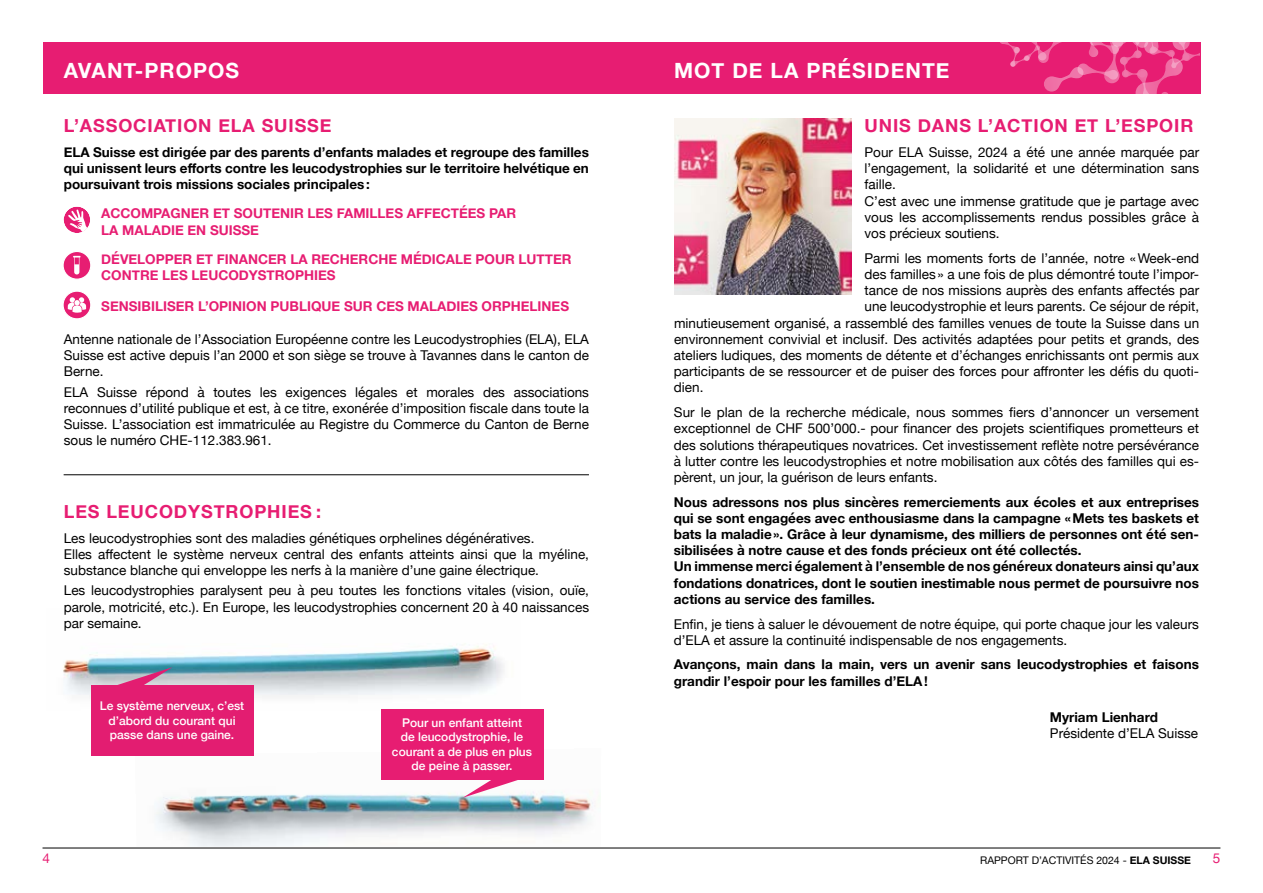
<style>
.page{position:relative;width:1263px;height:893px;background:#fff}
.page>*{position:absolute;margin:0;border:0;box-sizing:border-box;transform-origin:0 0}
.t1{font:700 21px "Helvetica Neue";letter-spacing:.05em;color:#fff}
.t2{font:700 18px "Helvetica Neue";letter-spacing:.05em;color:#e71d72}
.t3{font:13.5px/16.2px "Helvetica Neue";color:#000;text-align:justify}
.t4{font:700 13.5px/16.2px "Helvetica Neue";color:#000}
.t5{font:700 13.5px/16.2px "Helvetica Neue";color:#e71d72}
.t6{font:13.5px "Helvetica Neue";color:#e71d72}
.t7{font:500 12px/14.4px "Helvetica Neue";color:#fff;text-align:center}
.t8{font:10.5px "Helvetica Neue";color:#000}
.s1{font-weight:700}
</style>
<div class="page">
<hr style="left:43px;top:848px;width:1177px;height:1px;background:#000">
<div style="left:43px;top:43px;width:1157px;height:51px;background:#e71d72"></div>
<img style="left:675px;top:118px;width:177px;height:177px">
<svg style="left:63px;top:252px;width:28px;height:27px"></svg>
<svg style="left:63px;top:291px;width:28px;height:28px"></svg>
<svg style="left:63px;top:206px;width:27px;height:27px"></svg>
<img style="left:135px;top:747px;width:458px;height:100px">
<img style="left:63px;top:646px;width:457px;height:64px">
<div style="left:381px;top:710px;width:162px;height:70px;background:#e71d72"></div>
<svg style="left:462px;top:780px;width:65px;height:18px"></svg>
<div style="left:92px;top:685px;width:162px;height:70px;background:#e31d71"></div>
<svg style="left:108px;top:667px;width:65px;height:18px"></svg>
<hr style="left:64px;top:474px;width:525px;height:1px;background:#000">
<svg style="left:1001px;top:43px;width:198px;height:51px"></svg>
<h1 class="t1" style="left:64px;top:54px;width:177px">AVANT-PROPOS</h1>
<h1 class="t1" style="left:674px;top:54px;width:277px">MOT DE LA PRÉSIDENTE</h1>
<h2 class="t2" style="left:64px;top:112px;width:269px">L’ASSOCIATION ELA SUISSE</h2>
<p class="t4" style="left:64px;top:145px;width:527px;text-align:justify">ELA Suisse est dirigée par des parents d’enfants malades et regroupe des familles qui unissent leurs efforts contre les leucodystrophies sur le territoire helvétique en poursuivant trois missions sociales principales:</p>
<p class="t5" style="left:101px;top:206px;width:416px">ACCOMPAGNER ET SOUTENIR LES FAMILLES AFFECTÉES PAR<br>LA MALADIE EN SUISSE</p>
<p class="t5" style="left:101px;top:251px;width:472px">DÉVELOPPER ET FINANCER LA RECHERCHE MÉDICALE POUR LUTTER<br>CONTRE LES LEUCODYSTROPHIES</p>
<p class="t5" style="left:101px;top:298px;width:469px">SENSIBILISER L’OPINION PUBLIQUE SUR CES MALADIES ORPHELINES</p>
<p class="t3" style="left:64px;top:332px;width:527px">Antenne nationale de l’Association Européenne contre les Leucodystrophies (ELA), ELA Suisse est active depuis l’an 2000 et son siège se trouve à Tavannes dans le canton de Berne.</p>
<p class="t3" style="left:64px;top:384px;width:527px">ELA Suisse répond à toutes les exigences légales et morales des associations reconnues d’utilité publique et est, à ce titre, exonérée d’imposition fiscale dans toute la Suisse. L’association est immatriculée au Registre du Commerce du Canton de Berne sous le numéro CHE-112.383.961.</p>
<h2 class="t2" style="left:64px;top:497px;width:259px">LES LEUCODYSTROPHIES :</h2>
<p class="t3" style="left:64px;top:530px;width:527px;text-align:left">Les leucodystrophies sont des maladies génétiques orphelines dégénératives.<br>Elles affectent le système nerveux central des enfants atteints ainsi que la myéline, substance blanche qui enveloppe les nerfs à la manière d’une gaine électrique.</p>
<p class="t3" style="left:64px;top:583px;width:527px">Les leucodystrophies paralysent peu à peu toutes les fonctions vitales (vision, ouïe, parole, motricité, etc.). En Europe, les leucodystrophies concernent 20 à 40 naissances par semaine.</p>
<p class="t7" style="left:100px;top:698px;width:146px">Le système nerveux, c’est d’abord du courant qui passe dans une gaine.</p>
<p class="t7" style="left:392px;top:715px;width:142px">Pour un enfant atteint<br>de leucodystrophie, le courant a de plus en plus de peine à passer.</p>
<h2 class="t2" style="left:864px;top:112px;width:330px">UNIS DANS L’ACTION ET L’ESPOIR</h2>
<p class="t3" style="left:864px;top:145px;width:336px;text-align:left">Pour ELA Suisse, 2024 a été une année marquée par l’engagement, la solidarité et une détermination sans faille.<br>C’est avec une immense gratitude que je partage avec vous les accomplissements rendus possibles grâce à vos précieux soutiens.</p>
<p class="t3" style="left:864px;top:251px;width:336px">Parmi les moments forts de l’année, notre «Week-end</p>
<p class="t3" style="left:864px;top:267px;width:336px">des familles » a une fois de plus démontré toute l’impor-</p>
<p class="t3" style="left:864px;top:283px;width:336px">tance de nos missions auprès des enfants affectés par</p>
<p class="t3" style="left:864px;top:299px;width:336px">une leucodystrophie et leurs parents. Ce séjour de répit,</p>
<p class="t3" style="left:674px;top:315px;width:527px">minutieusement organisé, a rassemblé des familles venues de toute la Suisse dans un</p>
<p class="t3" style="left:674px;top:332px;width:527px">environnement convivial et inclusif. Des activités adaptées pour petits et grands, des</p>
<p class="t3" style="left:674px;top:348px;width:527px">ateliers ludiques, des moments de détente et d’échanges enrichissants ont permis aux</p>
<p class="t3" style="left:674px;top:364px;width:527px">participants de se ressourcer et de puiser des forces pour affronter les défis du quoti-</p>
<p class="t3" style="left:674px;top:380px;width:31px">dien.</p>
<p class="t3" style="left:674px;top:405px;width:527px">Sur le plan de la recherche médicale, nous sommes fiers d’annoncer un versement exceptionnel de CHF 500’000.- pour financer des projets scientifiques prometteurs et des solutions thérapeutiques novatrices. Cet investissement reflète notre persévérance à lutter contre les leucodystrophies et notre mobilisation aux côtés des familles qui es&shy;pèrent, un jour, la guérison de leurs enfants.</p>
<p class="t4" style="left:674px;top:494px;width:527px">Nous adressons nos plus sincères remerciements aux écoles et aux entreprises qui se sont engagées avec enthousiasme dans la campagne «Mets tes baskets et bats la maladie». Grâce à leur dynamisme, des milliers de personnes ont été sen&shy;sibilisées à notre cause et des fonds précieux ont été collectés.<br>Un immense merci également à l’ensemble de nos généreux donateurs ainsi qu’aux fondations donatrices, dont le soutien inestimable nous permet de poursuivre nos actions au service des familles.</p>
<p class="t3" style="left:674px;top:616px;width:527px">Enfin, je tiens à saluer le dévouement de notre équipe, qui porte chaque jour les valeurs d’ELA et assure la continuité indispensable de nos engagements.</p>
<p class="t4" style="left:674px;top:657px;width:527px">Avançons, main dans la main, vers un avenir sans leucodystrophies et faisons grandir l’espoir pour les familles d’ELA!</p>
<p class="t4" style="left:1050px;top:710px;width:109px">Myriam Lienhard</p>
<p class="t3" style="left:1050px;top:726px;width:150px">Présidente d’ELA Suisse</p>
<p class="t6" style="left:43px;top:849px;width:9px">4</p>
<p class="t8" style="left:980px;top:853px;width:212px">RAPPORT D’ACTIVITÉS 2024 - <span class="s1">ELA SUISSE</span></p>
<p class="t6" style="left:1213px;top:849px;width:9px">5</p>
</div>
